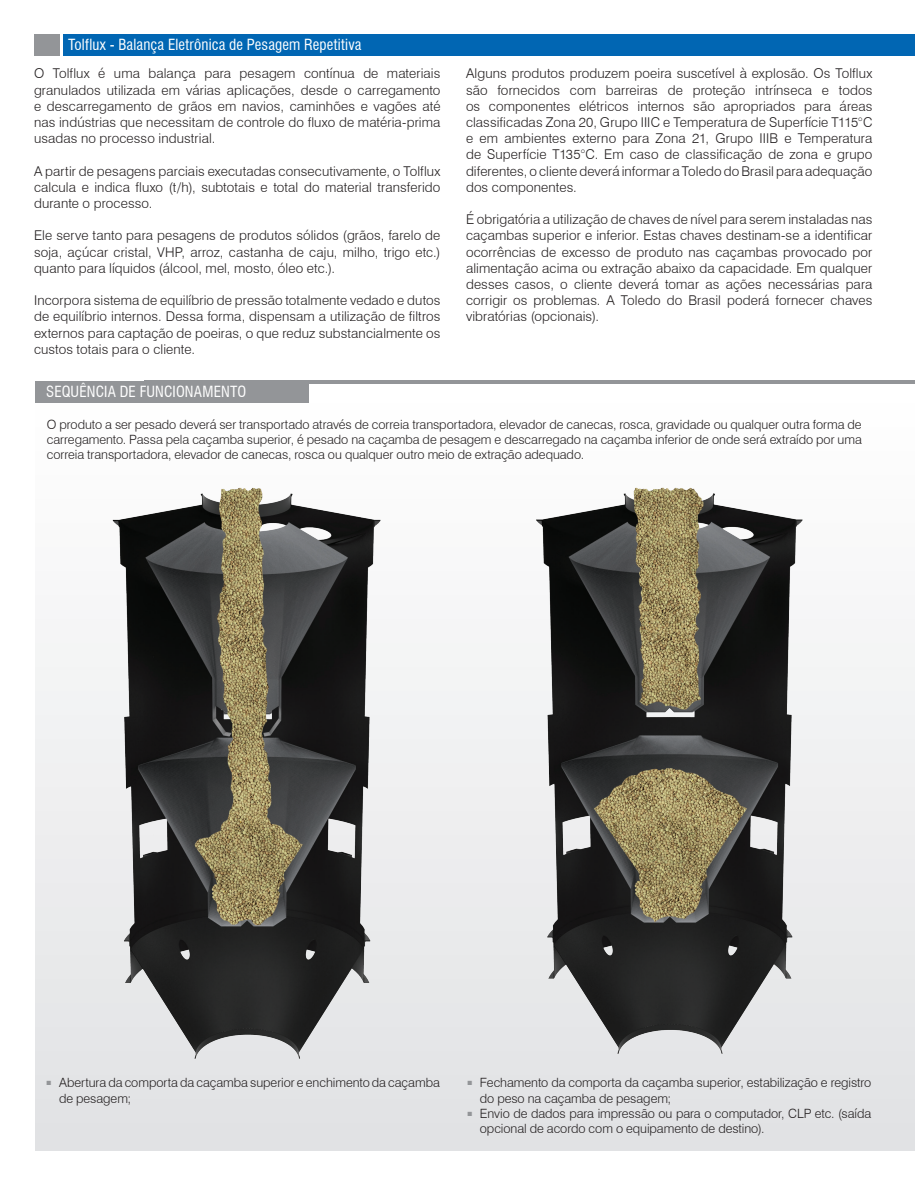
<style>
.page{position:relative;width:915px;height:1191px;background:#fff}
.page>*{position:absolute;margin:0;border:0;box-sizing:border-box;transform-origin:0 0}
.Título{font:condensed 15px "Swiss 721 BT";letter-spacing:.01em;color:#fff}
.t1{font:300 13.5px/16.2px "Swiss 721 BT";letter-spacing:.01em;color:#231f20;text-align:justify}
.t2{font:300 12.75px/15.3px "Swiss 721 BT";letter-spacing:-.005em;color:#231f20}
</style>
<div class="page">
<div style="left:64px;top:34px;width:850px;height:21px;background:#0166b3"></div>
<div style="left:34px;top:34px;width:26px;height:21px;background:#939598"></div>
<div style="left:36px;top:381px;width:878px;height:769px;background:linear-gradient(to bottom,#fff,#e1e2e4)"></div>
<hr style="left:144px;top:381px;width:770px;height:3px;background:#939598">
<div style="left:36px;top:381px;width:273px;height:21px;background:#939598"></div>
<img style="left:514px;top:478px;width:297px;height:585px">
<img style="left:98px;top:478px;width:292px;height:585px">
<p class="Título" style="left:68px;top:36px;width:295px">Tolflux - Balança Eletrônica de Pesagem Repetitiva</p>
<p class="t1" style="left:34px;top:65px;width:408px">O Tolflux é uma balança para pesagem contínua de materiais granulados utilizada em várias aplicações, desde o carregamento e descarregamento de grãos em navios, caminhões e vagões até nas indústrias que necessitam de controle do fluxo de matéria-prima usadas no processo industrial.</p>
<p class="t1" style="left:34px;top:162px;width:408px">A partir de pesagens parciais executadas consecutivamente, o Tolflux calcula e indica fluxo (t/h), subtotais e total do material transferido durante o processo.</p>
<p class="t1" style="left:34px;top:227px;width:408px">Ele serve tanto para pesagens de produtos sólidos (grãos, farelo de soja, açúcar cristal, VHP, arroz, castanha de caju, milho, trigo etc.) quanto para líquidos (álcool, mel, mosto, óleo etc.).</p>
<p class="t1" style="left:34px;top:292px;width:408px">Incorpora sistema de equilíbrio de pressão totalmente vedado e dutos de equilíbrio internos. Dessa forma, dispensam a utilização de filtros externos para captação de poeiras, o que reduz substancialmente os custos totais para o cliente.</p>
<p class="Título" style="left:46px;top:383px;width:201px">SEQUÊNCIA DE FUNCIONAMENTO</p>
<p class="t1" style="left:466px;top:65px;width:408px">Alguns produtos produzem poeira suscetível à explosão. Os Tolflux são fornecidos com barreiras de proteção intrínseca e todos os componentes elétricos internos são apropriados para áreas classificadas Zona 20, Grupo IIIC e Temperatura de Superfície T115°C e em ambientes externo para Zona 21, Grupo IIIB e Temperatura de Superfície T135°C. Em caso de classificação de zona e grupo diferentes, o cliente deverá informar a Toledo do Brasil para adequação dos componentes.</p>
<p class="t1" style="left:466px;top:211px;width:408px">É obrigatória a utilização de chaves de nível para serem instaladas nas caçambas superior e inferior. Estas chaves destinam-se a identificar ocorrências de excesso de produto nas caçambas provocado por alimentação acima ou extração abaixo da capacidade. Em qualquer desses casos, o cliente deverá tomar as ações necessárias para corrigir os problemas. A Toledo do Brasil poderá fornecer chaves vibratórias (opcionais).</p>
<p class="t2" style="left:47px;top:416px;width:816px;text-align:justify">O produto a ser pesado deverá ser transportado através de correia transportadora, elevador de canecas, rosca, gravidade ou qualquer outra forma de carregamento. Passa pela caçamba superior, é pesado na caçamba de pesagem e descarregado na caçamba inferior de onde será extraído por uma correia transportadora, elevador de canecas, rosca ou qualquer outro meio de extração adequado.</p>
<p class="t2" style="left:59px;top:1075px;width:382px;text-indent:-13px"><sup>■</sup> Abertura da comporta da caçamba superior e enchimento da caçamba de pesagem;</p>
<p class="t2" style="left:479px;top:1075px;width:393px;text-indent:-13px"><sup>■</sup> Fechamento da comporta da caçamba superior, estabilização e registro do peso na caçamba de pesagem;</p>
<p class="t2" style="left:479px;top:1105px;width:393px;text-indent:-13px"><sup>■</sup> Envio de dados para impressão ou para o computador, CLP etc. (saída opcional de acordo com o equipamento de destino).</p>
</div>
